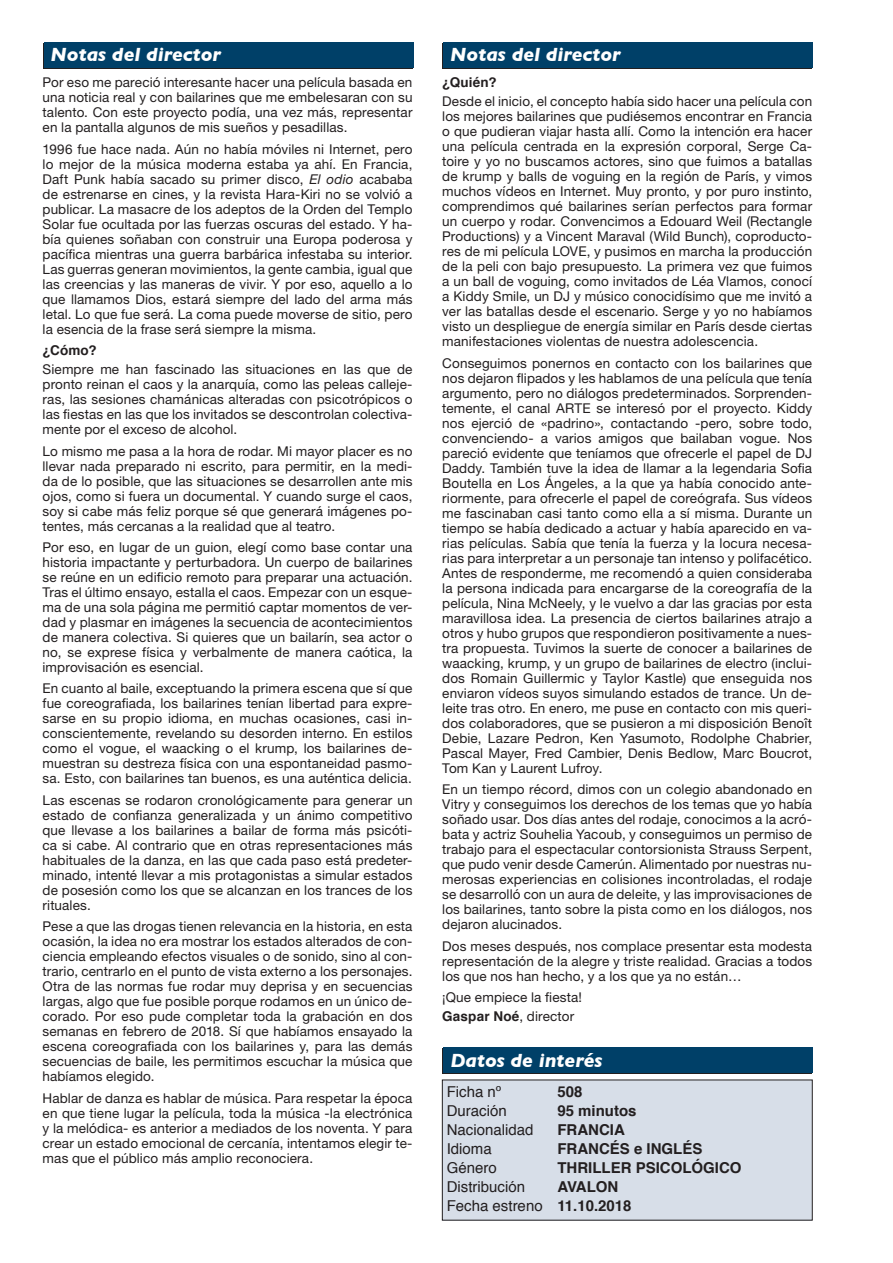
<style>
.page{position:relative;width:893px;height:1263px;background:#fff}
.page>*{position:absolute;margin:0;border:0;box-sizing:border-box;transform-origin:0 0}
.t1{font:italic 700 19.5px "Gill Sans";color:#fff}
.t2{font:15px "Helvetica";color:#231f20}
.t3{font:700 15px "Helvetica";color:#231f20}
.t4{font:13.5px/15px "Helvetica Neue";letter-spacing:.01em;color:#231f20;text-align:justify}
.t5{font:700 13.5px "Helvetica";letter-spacing:.015em;color:#231f20}
.s1{font-style:italic}
.s2{font-family:"Helvetica Neue";font-weight:400}
.s3{font-weight:700}
</style>
<div class="page">
<div style="left:43px;top:44px;width:369px;height:25px;background:#231f20"></div>
<div style="left:44px;top:43px;width:370px;height:25px;background:#004068"></div>
<div style="left:442px;top:1049px;width:370px;height:25px;background:#231f20"></div>
<div style="left:443px;top:1048px;width:370px;height:25px;background:#004068"></div>
<div style="left:442px;top:1080px;width:370px;height:140px;background:#d7dee8"></div>
<div style="left:442px;top:44px;width:370px;height:25px;background:#231f20"></div>
<div style="left:443px;top:43px;width:370px;height:25px;background:#004068"></div>
<p class="t1" style="left:51px;top:43px;width:172px">Notas del director</p>
<p class="t4" style="left:43px;top:75px;width:371px">Por eso me pareció interesante hacer una película basada en una noticia real y con bailarines que me embelesaran con su talento. Con este proyecto podía, una vez más, representar en la pantalla algunos de mis sueños y pesadillas.</p>
<p class="t4" style="left:43px;top:141px;width:371px">1996 fue hace nada. Aún no había móviles ni Internet, pero lo mejor de la música moderna estaba ya ahí. En Francia, Daft Punk había sacado su primer disco, <span class="s1">El odio</span> acababa de estrenarse en cines, y la revista Hara-Kiri no se volvió a publicar. La masacre de los adeptos de la Orden del Templo Solar fue ocultada por las fuerzas oscuras del estado. Y ha&shy;bía quienes soñaban con construir una Europa poderosa y pacífica mientras una guerra barbárica infestaba su interior.<br>Las guerras generan movimientos, la gente cambia, igual que las creencias y las maneras de vivir. Y por eso, aquello a lo que llamamos Dios, estará siempre del lado del arma más letal. Lo que fue será. La coma puede moverse de sitio, pero la esencia de la frase será siempre la misma.</p>
<p class="t5" style="left:43px;top:339px;width:56px">¿Cómo?</p>
<p class="t4" style="left:43px;top:362px;width:371px">Siempre me han fascinado las situaciones en las que de pronto reinan el caos y la anarquía, como las peleas calleje&shy;ras, las sesiones chamánicas alteradas con psicotrópicos o las fiestas en las que los invitados se descontrolan colectiva&shy;mente por el exceso de alcohol.</p>
<p class="t4" style="left:43px;top:443px;width:371px">Lo mismo me pasa a la hora de rodar. Mi mayor placer es no llevar nada preparado ni escrito, para permitir, en la medi&shy;da de lo posible, que las situaciones se desarrollen ante mis ojos, como si fuera un documental. Y cuando surge el caos, soy si cabe más feliz porque sé que generará imágenes po&shy;tentes, más cercanas a la realidad que al teatro.</p>
<p class="t4" style="left:43px;top:539px;width:371px">Por eso, en lugar de un guion, elegí como base contar una historia impactante y perturbadora. Un cuerpo de bailarines se reúne en un edificio remoto para preparar una actuación.<br>Tras el último ensayo, estalla el caos. Empezar con un esque&shy;ma de una sola página me permitió captar momentos de ver&shy;dad y plasmar en imágenes la secuencia de acontecimientos de manera colectiva. Si quieres que un bailarín, sea actor o no, se exprese física y verbalmente de manera caótica, la improvisación es esencial.</p>
<p class="t4" style="left:43px;top:681px;width:371px">En cuanto al baile, exceptuando la primera escena que sí que fue coreografiada, los bailarines tenían libertad para expre&shy;sarse en su propio idioma, en muchas ocasiones, casi in&shy;conscientemente, revelando su desorden interno. En estilos como el vogue, el waacking o el krump, los bailarines de&shy;muestran su destreza física con una espontaneidad pasmo&shy;sa. Esto, con bailarines tan buenos, es una auténtica delicia.</p>
<p class="t4" style="left:43px;top:792px;width:371px">Las escenas se rodaron cronológicamente para generar un estado de confianza generalizada y un ánimo competitivo que llevase a los bailarines a bailar de forma más psicóti&shy;ca si cabe. Al contrario que en otras representaciones más habituales de la danza, en las que cada paso está predeter&shy;minado, intenté llevar a mis protagonistas a simular estados de posesión como los que se alcanzan en los trances de los rituales.</p>
<p class="t4" style="left:43px;top:919px;width:371px">Pese a que las drogas tienen relevancia en la historia, en esta ocasión, la idea no era mostrar los estados alterados de con&shy;ciencia empleando efectos visuales o de sonido, sino al con&shy;trario, centrarlo en el punto de vista externo a los personajes.<br>Otra de las normas fue rodar muy deprisa y en secuencias largas, algo que fue posible porque rodamos en un único de&shy;corado. Por eso pude completar toda la grabación en dos semanas en febrero de 2018. Sí que habíamos ensayado la escena coreografiada con los bailarines y, para las demás secuencias de baile, les permitimos escuchar la música que habíamos elegido.</p>
<p class="t4" style="left:43px;top:1090px;width:371px">Hablar de danza es hablar de música. Para respetar la época en que tiene lugar la película, toda la música -la electrónica y la melódica- es anterior a mediados de los noventa. Y para crear un estado emocional de cercanía, intentamos elegir te&shy;mas que el público más amplio reconociera.</p>
<p class="t1" style="left:450px;top:43px;width:172px">Notas del director</p>
<p class="t5" style="left:442px;top:72px;width:56px">¿Quién?</p>
<p class="t4" style="left:442px;top:94px;width:371px">Desde el inicio, el concepto había sido hacer una película con los mejores bailarines que pudiésemos encontrar en Francia o que pudieran viajar hasta allí. Como la intención era hacer una película centrada en la expresión corporal, Serge Ca&shy;toire y yo no buscamos actores, sino que fuimos a batallas de krump y balls de voguing en la región de París, y vimos muchos vídeos en Internet. Muy pronto, y por puro instinto, comprendimos qué bailarines serían perfectos para formar un cuerpo y rodar. Convencimos a Edouard Weil (Rectangle Productions) y a Vincent Maraval (Wild Bunch), coproducto&shy;res de mi película LOVE, y pusimos en marcha la producción de la peli con bajo presupuesto. La primera vez que fuimos a un ball de voguing, como invitados de Léa Vlamos, conocí a Kiddy Smile, un DJ y músico conocidísimo que me invitó a ver las batallas desde el escenario. Serge y yo no habíamos visto un despliegue de energía similar en París desde ciertas manifestaciones violentas de nuestra adolescencia.</p>
<p class="t4" style="left:442px;top:355px;width:371px">Conseguimos ponernos en contacto con los bailarines que nos dejaron flipados y les hablamos de una película que tenía argumento, pero no diálogos predeterminados. Sorprenden&shy;temente, el canal ARTE se interesó por el proyecto. Kiddy nos ejerció de «padrino», contactando -pero, sobre todo, convenciendo- a varios amigos que bailaban vogue. Nos pareció evidente que teníamos que ofrecerle el papel de DJ Daddy. También tuve la idea de llamar a la legendaria Sofia Boutella en Los Ángeles, a la que ya había conocido ante&shy;riormente, para ofrecerle el papel de coreógrafa. Sus vídeos me fascinaban casi tanto como ella a sí misma. Durante un tiempo se había dedicado a actuar y había aparecido en va&shy;rias películas. Sabía que tenía la fuerza y la locura necesa&shy;rias para interpretar a un personaje tan intenso y polifacético.<br>Antes de responderme, me recomendó a quien consideraba la persona indicada para encargarse de la coreografía de la película, Nina McNeely, y le vuelvo a dar las gracias por esta maravillosa idea. La presencia de ciertos bailarines atrajo a otros y hubo grupos que respondieron positivamente a nues&shy;tra propuesta. Tuvimos la suerte de conocer a bailarines de waacking, krump, y un grupo de bailarines de electro (inclui&shy;dos Romain Guillermic y Taylor Kastle) que enseguida nos enviaron vídeos suyos simulando estados de trance. Un de&shy;leite tras otro. En enero, me puse en contacto con mis queri&shy;dos colaboradores, que se pusieron a mi disposición Benoît Debie, Lazare Pedron, Ken Yasumoto, Rodolphe Chabrier, Pascal Mayer, Fred Cambier, Denis Bedlow, Marc Boucrot, Tom Kan y Laurent Lufroy.</p>
<p class="t4" style="left:442px;top:782px;width:371px">En un tiempo récord, dimos con un colegio abandonado en Vitry y conseguimos los derechos de los temas que yo había soñado usar. Dos días antes del rodaje, conocimos a la acró&shy;bata y actriz Souhelia Yacoub, y conseguimos un permiso de trabajo para el espectacular contorsionista Strauss Serpent, que pudo venir desde Camerún. Alimentado por nuestras nu&shy;merosas experiencias en colisiones incontroladas, el rodaje se desarrolló con un aura de deleite, y las improvisaciones de los bailarines, tanto sobre la pista como en los diálogos, nos dejaron alucinados.</p>
<p class="t4" style="left:442px;top:938px;width:371px">Dos meses después, nos complace presentar esta modesta representación de la alegre y triste realidad. Gracias a todos los que nos han hecho, y a los que ya no están…</p>
<p class="t4" style="left:442px;top:989px;width:141px">¡Que empiece la fiesta!</p>
<p class="t5" style="left:442px;top:1006px;width:133px">Gaspar Noé<span class="s2">, director</span></p>
<p class="t1" style="left:450px;top:1048px;width:154px">Datos de interés</p>
<p class="t2" style="left:447px;top:1080px;width:56px">Ficha nº</p>
<p class="t3" style="left:557px;top:1079px;width:27px">508</p>
<p class="t2" style="left:447px;top:1099px;width:62px">Duración</p>
<p class="t3" style="left:557px;top:1098px;width:81px">95 minutos</p>
<p class="t2" style="left:447px;top:1118px;width:88px">Nacionalidad</p>
<p class="t3" style="left:557px;top:1117px;width:69px">FRANCIA</p>
<p class="t2" style="left:447px;top:1137px;width:47px">Idioma</p>
<p class="t3" style="left:557px;top:1136px;width:147px">FRANCÉS e INGLÉS</p>
<p class="t2" style="left:447px;top:1156px;width:52px">Género</p>
<p class="t3" style="left:557px;top:1155px;width:186px">THRILLER PSICOLÓGICO</p>
<p class="t2" style="left:447px;top:1175px;width:80px">Distribución</p>
<p class="t3" style="left:557px;top:1174px;width:63px">AVALON</p>
<p class="t2" style="left:447px;top:1194px;width:186px">Fecha estreno <span class="s3">11.10.2018</span></p>
</div>
